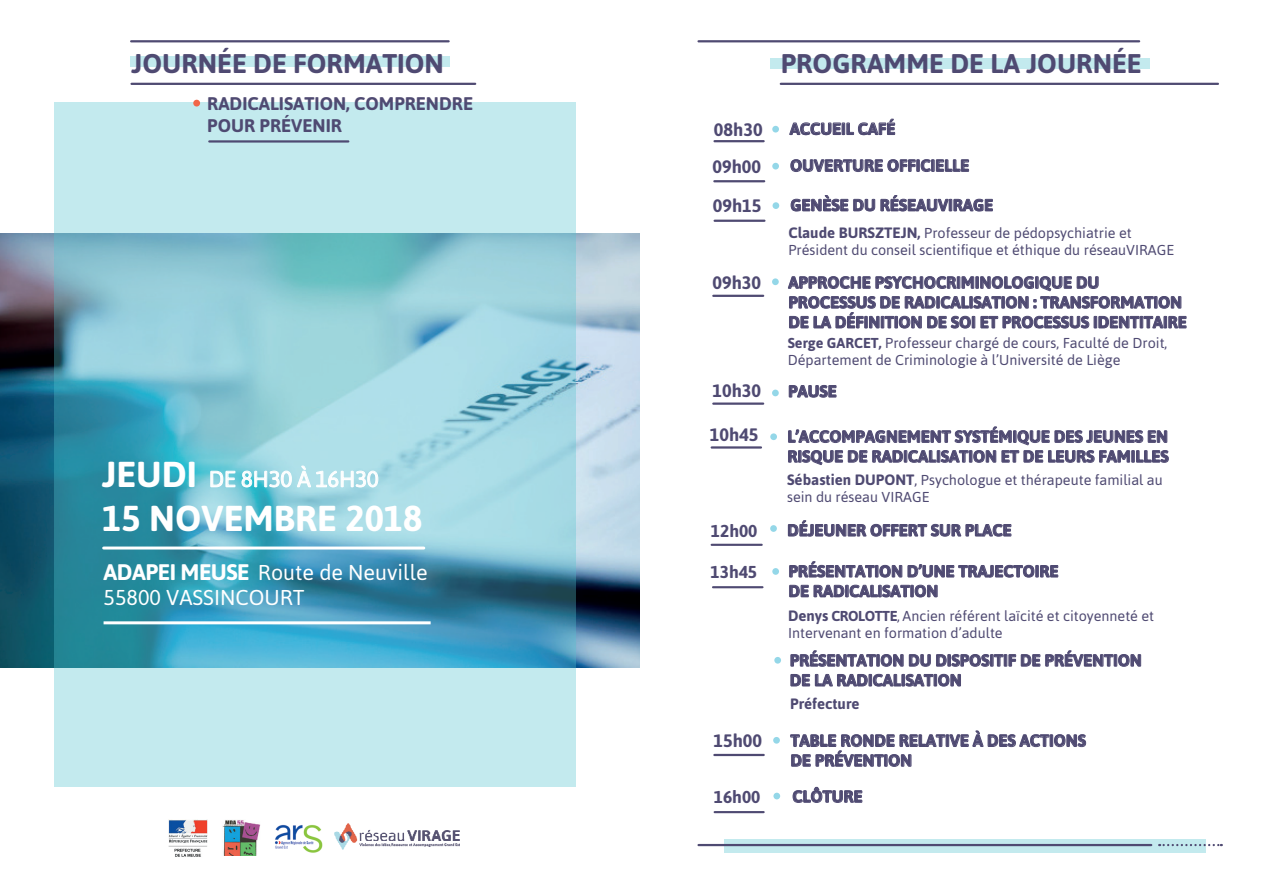
<style>
.page{position:relative;width:1276px;height:893px;background:#fff}
.page>*{position:absolute;margin:0;border:0;box-sizing:border-box;transform-origin:0 0}
.t1{font:700 36px "Asap";color:#fff}
.t2{font:700 27px "Asap";color:#4f4a72}
.t3{font:22.2px "Asap";letter-spacing:-.01em;color:#fff}
.t4{font:21.45px/25.8px "Asap";color:#fff}
.t5{font:700 18.3px/21.9px "Asap";color:#4f4a72}
.t6{font:700 18px/39.5px "Asap";color:#4f4a72}
.t7{font:700 17.25px "Asap";color:#4f4a72}
.t8{font:700 16.5px/19.8px "Asap";color:#4f4a72}
.t9{font:700 15px "Asap";color:#4f4a72}
.t10{font:14.4px/17.2px "Asap";color:#4f4a72}
.s1{font-weight:700;font-size:36px}
.s2{font-weight:700;font-size:22.5px}
.s3{font-weight:700;font-size:15px}
.s4{font-weight:700}
.s5{font-size:15px}
</style>
<div class="page">
<img style="left:0;top:234px;width:639px;height:433px">
<svg style="left:54px;top:102px;width:521px;height:684px;background:#8fcad7"></svg>
<div style="left:130px;top:57px;width:320px;height:10px;background:#c3eaee"></div>
<div style="left:193px;top:100px;width:7px;height:7px;border:2px solid #f26648;border-radius:50%"></div>
<hr style="left:131px;top:40px;width:318px;height:2px;background:#4f4a72">
<hr style="left:131px;top:83px;width:344px;height:2px;background:#4f4a72">
<hr style="left:209px;top:140px;width:139px;height:3px;background:#4f4a72">
<hr style="left:104px;top:546px;width:320px;height:3px;background:#fff">
<hr style="left:104px;top:621px;width:327px;height:3px;background:#fff">
<svg style="left:211px;top:471px;width:24px;height:16px"></svg>
<svg style="left:242px;top:471px;width:49px;height:16px"></svg>
<svg style="left:297px;top:466px;width:81px;height:21px;background:#c0e6ed"></svg>
<img style="left:275px;top:824px;width:48px;height:29px">
<img style="left:335px;top:824px;width:125px;height:26px">
<img style="left:222px;top:820px;width:39px;height:36px">
<img style="left:169px;top:819px;width:39px;height:38px">
<div style="left:770px;top:59px;width:380px;height:10px;background:#c3eaee"></div>
<hr style="left:698px;top:40px;width:441px;height:2px;background:#4f4a72">
<hr style="left:781px;top:83px;width:437px;height:2px;background:#4f4a72">
<svg style="left:724px;top:839px;width:481px;height:14px;background:#c0e6eb"></svg>
<hr style="left:698px;top:844px;width:453px;height:2px;background:#4f4a72">
<svg style="left:1159px;top:844px;width:62px;height:2px"></svg>
<svg style="left:789px;top:561px;width:113px;height:16px"></svg>
<svg style="left:908px;top:564px;width:150px;height:13px"></svg>
<svg style="left:789px;top:585px;width:19px;height:12px"></svg>
<svg style="left:814px;top:585px;width:123px;height:12px"></svg>
<hr style="left:713px;top:586px;width:49px;height:2px;background:#4f4a72">
<div style="left:772px;top:568px;width:7px;height:7px;background:#94d7e8;border-radius:50%"></div>
<svg style="left:788px;top:520px;width:223px;height:16px"></svg>
<hr style="left:711px;top:544px;width:50px;height:2px;background:#4f4a72">
<div style="left:770px;top:525px;width:7px;height:7px;background:#94d7e8;border-radius:50%"></div>
<svg style="left:788px;top:427px;width:380px;height:38px"></svg>
<hr style="left:711px;top:446px;width:50px;height:3px;background:#4f4a72">
<div style="left:770px;top:433px;width:7px;height:7px;background:#94d7e8;border-radius:50%"></div>
<svg style="left:790px;top:160px;width:178px;height:12px"></svg>
<svg style="left:791px;top:195px;width:84px;height:16px"></svg>
<svg style="left:881px;top:195px;width:111px;height:16px"></svg>
<hr style="left:714px;top:180px;width:50px;height:2px;background:#4f4a72">
<hr style="left:714px;top:220px;width:50px;height:2px;background:#4f4a72">
<div style="left:772px;top:163px;width:7px;height:6px;background:#94d7e8;border-radius:50%"></div>
<div style="left:772px;top:202px;width:7px;height:7px;background:#94d7e8;border-radius:50%"></div>
<svg style="left:789px;top:119px;width:106px;height:16px"></svg>
<hr style="left:714px;top:140px;width:49px;height:2px;background:#4f4a72">
<div style="left:772px;top:126px;width:7px;height:7px;background:#94d7e8;border-radius:50%"></div>
<svg style="left:788px;top:277px;width:398px;height:51px"></svg>
<hr style="left:713px;top:295px;width:50px;height:2px;background:#4f4a72">
<hr style="left:713px;top:402px;width:50px;height:3px;background:#4f4a72">
<div style="left:772px;top:278px;width:7px;height:7px;background:#94d7e8;border-radius:50%"></div>
<div style="left:772px;top:390px;width:7px;height:6px;background:#94d7e8;border-radius:50%"></div>
<svg style="left:793px;top:787px;width:69px;height:16px"></svg>
<svg style="left:789px;top:385px;width:47px;height:12px"></svg>
<hr style="left:714px;top:811px;width:49px;height:2px;background:#4f4a72">
<div style="left:773px;top:793px;width:7px;height:6px;background:#94d7e8;border-radius:50%"></div>
<svg style="left:791px;top:651px;width:112px;height:15px"></svg>
<svg style="left:909px;top:654px;width:21px;height:12px"></svg>
<svg style="left:936px;top:651px;width:204px;height:15px"></svg>
<svg style="left:791px;top:674px;width:169px;height:12px"></svg>
<svg style="left:790px;top:731px;width:295px;height:36px"></svg>
<hr style="left:714px;top:754px;width:49px;height:2px;background:#4f4a72">
<div style="left:773px;top:737px;width:7px;height:7px;background:#94d7e8;border-radius:50%"></div>
<div style="left:774px;top:657px;width:7px;height:7px;background:#94d7e8;border-radius:50%"></div>
<h2 class="t2" style="left:131px;top:48px;width:314px">JOURNÉE DE FORMATION</h2>
<p class="t5" style="left:207px;top:92px;width:267px">RADICALISATION, COMPRENDRE<br>POUR PRÉVENIR</p>
<h3 class="t3" style="left:102px;top:466px;width:278px"><span class="s1">JEUDI</span> DE 8H30 À 16H30</h3>
<h1 class="t1" style="left:102px;top:497px;width:322px">15 NOVEMBRE 2018</h1>
<h3 class="t4" style="left:104px;top:559px;width:325px"><span class="s2">ADAPEI MEUSE</span> Route de Neuville<br>55800 VASSINCOURT</h3>
<h2 class="t2" style="left:781px;top:48px;width:362px">PROGRAMME DE LA JOURNÉE</h2>
<p class="t6" style="left:714px;top:110px;width:50px">08h30</p>
<p class="t8" style="left:790px;top:119px;width:107px">ACCUEIL CAFÉ</p>
<p class="t6" style="left:712px;top:147px;width:50px">09h00<br>09h15</p>
<p class="t8" style="left:790px;top:156px;width:181px">OUVERTURE OFFICIELLE</p>
<p class="t8" style="left:790px;top:195px;width:204px">GENÈSE DU RÉSEAUVIRAGE</p>
<p class="t6" style="left:712px;top:263px;width:50px">09h30</p>
<p class="t6" style="left:712px;top:371px;width:50px">10h30</p>
<p class="t10" style="left:788px;top:224px;width:387px"><span class="s3">Claude BURSZTEJN,</span> Professeur de pédopsychiatrie et<br>Président du conseil scientifique et éthique du réseauVIRAGE</p>
<p class="t8" style="left:788px;top:272px;width:400px">APPROCHE PSYCHOCRIMINOLOGIQUE DU<br>PROCESSUS DE RADICALISATION : TRANSFORMATION<br>DE LA DÉFINITION DE SOI ET PROCESSUS IDENTITAIRE</p>
<p class="t10" style="left:788px;top:334px;width:381px"><span class="s4">Serge GARCET,</span> Professeur chargé de cours, Faculté de Droit,<br>Département de Criminologie à l’Université de Liège</p>
<p class="t8" style="left:788px;top:381px;width:50px">PAUSE</p>
<p class="t6" style="left:710px;top:414px;width:50px">10h45</p>
<p class="t8" style="left:787px;top:427px;width:383px">L’ACCOMPAGNEMENT SYSTÉMIQUE DES JEUNES EN<br>RISQUE DE RADICALISATION ET DE LEURS FAMILLES</p>
<p class="t10" style="left:787px;top:471px;width:377px"><span class="s3">Sébastien DUPONT</span><span class="s5">,</span> Psychologue et thérapeute familial au sein du réseau VIRAGE</p>
<p class="t7" style="left:711px;top:521px;width:48px">12h00</p>
<p class="t8" style="left:787px;top:520px;width:226px">DÉJEUNER OFFERT SUR PLACE</p>
<p class="t7" style="left:710px;top:562px;width:48px">13h45</p>
<p class="t8" style="left:788px;top:561px;width:271px">PRÉSENTATION D’UNE TRAJECTOIRE<br>DE RADICALISATION</p>
<p class="t10" style="left:788px;top:607px;width:367px"><span class="s3">Denys</span> <span class="s4">CROLOTTE</span>, Ancien référent laïcité et citoyenneté et<br>Intervenant en formation d’adulte</p>
<p class="t8" style="left:790px;top:650px;width:353px">PRÉSENTATION DU DISPOSITIF DE PRÉVENTION<br>DE LA RADICALISATION</p>
<p class="t9" style="left:790px;top:694px;width:71px">Préfecture</p>
<p class="t6" style="left:713px;top:721px;width:50px">15h00</p>
<p class="t8" style="left:790px;top:731px;width:297px">TABLE RONDE RELATIVE À DES ACTIONS<br>DE PRÉVENTION</p>
<p class="t7" style="left:714px;top:787px;width:48px">16h00</p>
<p class="t8" style="left:792px;top:786px;width:72px">CLÔTURE</p>
</div>
